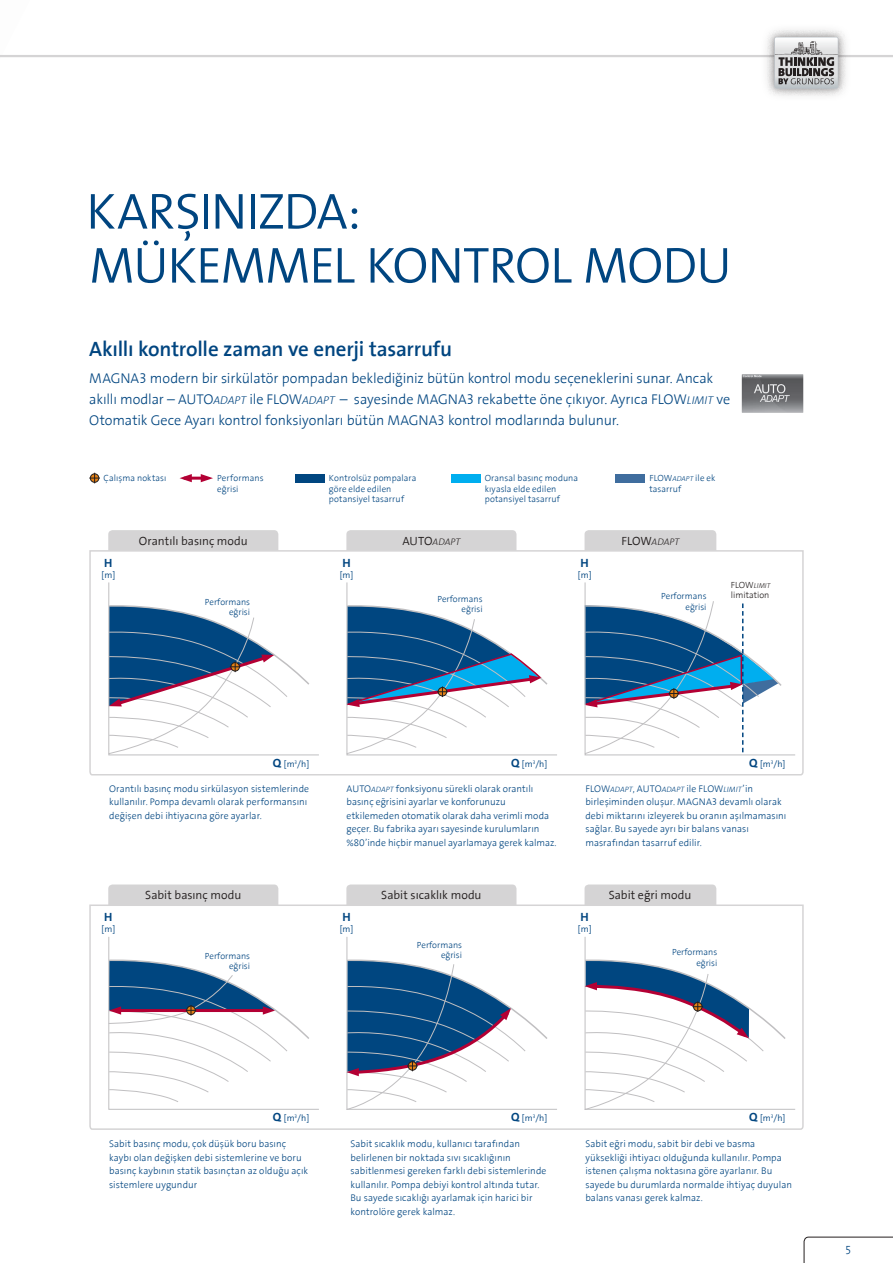
<style>
.page{position:relative;width:893px;height:1263px;background:#fff}
.page>*{position:absolute;margin:0;border:0;box-sizing:border-box;transform-origin:0 0}
.t1{font:51px/54px "The Sans Grundfos TR4 SL";letter-spacing:-.025em;color:#004580}
.t2{font:600 21px "The Sans Grundfos TR6 SB";letter-spacing:-.01em;color:#004580}
.t3{font:300 14.25px/21px "The Sans Grundfos TR3 L";letter-spacing:-.005em;color:#004580}
.t4{font:12px "The Sans Grundfos TR4 SL";letter-spacing:.005em;color:#241f1f}
.t5{font:700 12px "The Sans Grundfos TR7 B";color:#004580}
.t6{font:300 12px "The Sans Grundfos TR3 L";color:#004580}
.t7{font:300 9.75px/13.5px "The Sans Grundfos TR3 L";letter-spacing:.005em;color:#004580}
.t8{font:italic 300 9.6px "The Sans Grundfos TR3 L";letter-spacing:.005em;color:#241f1f}
.t9{font:300 9px/10.5px "The Sans Grundfos TR3 L";color:#004580;text-align:right}
.t10{font:9px "The Sans Grundfos TR4 SL";color:#004580}
.t11{font:300 9px "The Sans Grundfos TR3 L";color:#241f1f}
.t12{font:italic 300 7.2px "The Sans Grundfos TR3 L";color:#241f1f}
.s1{font-style:italic;font-size:11.4px}
.s2{font-style:italic;font-size:7.2px}
.s3{font-family:"The Sans Grundfos TR4 SL";font-weight:400;font-style:normal;font-size:12px}
.s4{font-style:normal;font-size:9px}
.s5{font-family:"The Sans Grundfos TR7 B";font-weight:700;font-size:12px}
.s6{font-style:italic;font-size:7.8px}
</style>
<div class="page">
<svg style="left:89px;top:904px;width:715px;height:226px"></svg>
<svg style="left:89px;top:549px;width:715px;height:227px"></svg>
<div style="left:108px;top:530px;width:170px;height:21px;background:#d5d4d5"></div>
<div style="left:108px;top:884px;width:170px;height:21px;background:#d5d4d5"></div>
<div style="left:346px;top:530px;width:170px;height:21px;background:#d5d4d5"></div>
<div style="left:346px;top:884px;width:170px;height:21px;background:#d5d4d5"></div>
<div style="left:584px;top:530px;width:132px;height:21px;background:#d5d4d5"></div>
<div style="left:584px;top:884px;width:132px;height:21px;background:#d5d4d5"></div>
<svg style="left:346px;top:936px;width:212px;height:174px"></svg>
<svg style="left:584px;top:936px;width:212px;height:174px"></svg>
<svg style="left:108px;top:936px;width:212px;height:174px"></svg>
<svg style="left:108px;top:582px;width:212px;height:174px"></svg>
<svg style="left:345px;top:582px;width:213px;height:174px"></svg>
<svg style="left:583px;top:582px;width:213px;height:174px"></svg>
<svg style="left:803px;top:1236px;width:90px;height:27px"></svg>
<hr style="left:0;top:55px;width:893px;height:2px;background:#d5d4d5">
<div style="left:761px;top:23px;width:91px;height:79px;background:#fcfcfc"></div>
<div style="left:767px;top:29px;width:79px;height:67px;background:#241f1f;opacity:.35"></div>
<div style="left:774px;top:37px;width:64px;height:51px;border:1px solid #bfc7ce;border-radius:2px"></div>
<svg style="left:775px;top:38px;width:63px;height:50px;background:#ababac"></svg>
<img style="left:742px;top:374px;width:61px;height:39px">
<svg style="left:89px;top:473px;width:11px;height:10px"></svg>
<svg style="left:201px;top:474px;width:12px;height:8px"></svg>
<svg style="left:180px;top:474px;width:12px;height:8px"></svg>
<hr style="left:184px;top:477px;width:19px;height:3px;background:#b30034">
<div style="left:295px;top:474px;width:29px;height:8px;background:#004680"></div>
<div style="left:451px;top:474px;width:29px;height:8px;background:#00aeef"></div>
<div style="left:615px;top:474px;width:30px;height:8px;background:#3f6d9e"></div>
<h1 class="t1" style="left:86px;top:186px;width:647px">KARŞINIZDA:<br>MÜKEMMEL KONTROL MODU</h1>
<h2 class="t2" style="left:89px;top:337px;width:364px">Akıllı kontrolle zaman ve enerji tasarrufu</h2>
<p class="t3" style="left:89px;top:369px;width:642px">MAGNA3 modern bir sirkülatör pompadan beklediğiniz bütün kontrol modu seçeneklerini sunar. Ancak akıllı modlar – AUTO<span class="s1">ADAPT</span> ile FLOW<span class="s1">ADAPT</span> – sayesinde MAGNA3 rekabette öne çıkıyor. Ayrıca FLOW<span class="s1">LIMIT</span> ve<br>Otomatik Gece Ayarı kontrol fonksiyonları bütün MAGNA3 kontrol modlarında bulunur.</p>
<p class="t9" style="left:104px;top:473px;width:64px">Çalışma noktası</p>
<p class="t9" style="left:217px;top:473px;width:48px;text-align:left">Performans eğrisi</p>
<p class="t9" style="left:329px;top:473px;width:89px;text-align:left">Kontrolsüz pompalara göre elde edilen potansiyel tasarruf</p>
<p class="t9" style="left:485px;top:473px;width:95px;text-align:left">Oransal basınç moduna kıyasla elde edilen potansiyel tasarruf</p>
<p class="t9" style="left:649px;top:473px;width:67px;text-align:left">FLOW<span class="s2">ADAPT</span> ile ek tasarruf</p>
<p class="t5" style="left:104px;top:556px;width:10px">H</p>
<p class="t10" style="left:102px;top:570px;width:15px">[m]</p>
<p class="t4" style="left:139px;top:534px;width:110px">Orantılı basınç modu</p>
<p class="t9" style="left:205px;top:597px;width:47px">Performans eğrisi</p>
<p class="t5" style="left:342px;top:556px;width:10px">H</p>
<p class="t10" style="left:340px;top:570px;width:15px">[m]</p>
<p class="t8" style="left:402px;top:536px;width:60px"><span class="s3">AUTO</span>ADAPT</p>
<p class="t9" style="left:437px;top:594px;width:47px">Performans eğrisi</p>
<p class="t5" style="left:581px;top:556px;width:10px">H</p>
<p class="t10" style="left:578px;top:570px;width:15px">[m]</p>
<p class="t8" style="left:621px;top:536px;width:60px"><span class="s3">FLOW</span>ADAPT</p>
<p class="t12" style="left:731px;top:582px;width:41px"><span class="s4">FLOW</span>LIMIT</p>
<p class="t9" style="left:661px;top:591px;width:47px">Performans</p>
<p class="t11" style="left:731px;top:591px;width:40px">limitation</p>
<p class="t9" style="left:685px;top:602px;width:23px">eğrisi</p>
<p class="t10" style="left:273px;top:759px;width:38px"><span class="s5">Q</span> [m<sup>3</sup>/h]</p>
<p class="t10" style="left:511px;top:759px;width:38px"><span class="s5">Q</span> [m<sup>3</sup>/h]</p>
<p class="t10" style="left:749px;top:759px;width:38px"><span class="s5">Q</span> [m<sup>3</sup>/h]</p>
<p class="t7" style="left:109px;top:782px;width:202px">Orantılı basınç modu sirkülasyon sistemlerinde kullanılır. Pompa devamlı olarak performansını değişen debi ihtiyacına göre ayarlar.</p>
<p class="t7" style="left:347px;top:782px;width:212px">AUTO<span class="s6">ADAPT</span> fonksiyonu sürekli olarak orantılı basınç eğrisini ayarlar ve konforunuzu etkilemeden otomatik olarak daha verimli moda geçer. Bu fabrika ayarı sayesinde kurulumların %80’inde hiçbir manuel ayarlamaya gerek kalmaz.</p>
<p class="t7" style="left:585px;top:782px;width:202px">FLOW<span class="s6">ADAPT</span>, AUTO<span class="s6">ADAPT</span> ile FLOW<span class="s6">LIMIT</span>’in birleşiminden oluşur. MAGNA3 devamlı olarak debi miktarını izleyerek bu oranın aşılmamasını sağlar. Bu sayede ayrı bir balans vanası masrafından tasarruf edilir.</p>
<p class="t4" style="left:145px;top:889px;width:98px">Sabit basınç modu</p>
<p class="t4" style="left:381px;top:889px;width:102px">Sabit sıcaklık modu</p>
<p class="t4" style="left:609px;top:889px;width:84px">Sabit eğri modu</p>
<p class="t5" style="left:104px;top:911px;width:10px">H</p>
<p class="t10" style="left:102px;top:924px;width:15px">[m]</p>
<p class="t5" style="left:342px;top:911px;width:10px">H</p>
<p class="t10" style="left:340px;top:924px;width:15px">[m]</p>
<p class="t5" style="left:581px;top:911px;width:10px">H</p>
<p class="t10" style="left:578px;top:924px;width:15px">[m]</p>
<p class="t9" style="left:205px;top:951px;width:47px">Performans eğrisi</p>
<p class="t9" style="left:417px;top:940px;width:47px">Performans eğrisi</p>
<p class="t9" style="left:672px;top:947px;width:47px">Performans eğrisi</p>
<p class="t10" style="left:273px;top:1113px;width:38px"><span class="s5">Q</span> [m<sup>3</sup>/h]</p>
<p class="t7" style="left:109px;top:1138px;width:200px">Sabit basınç modu, çok düşük boru basınç kaybı olan değişken debi sistemlerine ve boru basınç kaybının statik basınçtan az olduğu açık sistemlere uygundur</p>
<p class="t10" style="left:511px;top:1113px;width:38px"><span class="s5">Q</span> [m<sup>3</sup>/h]</p>
<p class="t7" style="left:350px;top:1138px;width:198px">Sabit sıcaklık modu, kullanıcı tarafından belirlenen bir noktada sıvı sıcaklığının sabitlenmesi gereken farklı debi sistemlerinde kullanılır. Pompa debiyi kontrol altında tutar.<br>Bu sayede sıcaklığı ayarlamak için harici bir kontrolöre gerek kalmaz.</p>
<p class="t10" style="left:749px;top:1113px;width:38px"><span class="s5">Q</span> [m<sup>3</sup>/h]</p>
<p class="t7" style="left:585px;top:1138px;width:208px">Sabit eğri modu, sabit bir debi ve basma yüksekliği ihtiyacı olduğunda kullanılır. Pompa istenen çalışma noktasına göre ayarlanır. Bu sayede bu durumlarda normalde ihtiyaç duyulan balans vanası gerek kalmaz.</p>
<p class="t6" style="left:845px;top:1244px;width:7px">5</p>
</div>
